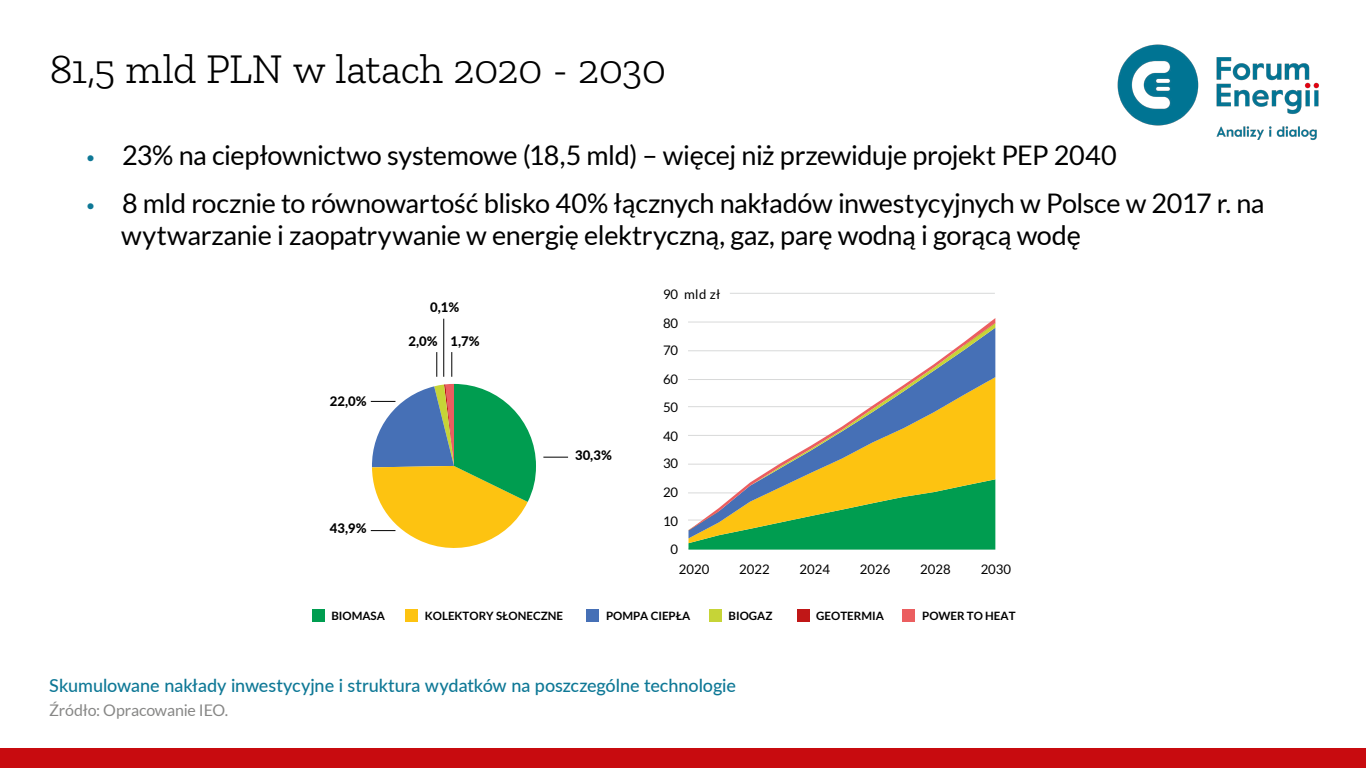
<style>
.page{position:relative;width:1366px;height:768px;background:#fff}
.page>*{position:absolute;margin:0;border:0;box-sizing:border-box;transform-origin:0 0}
.t1{font:300 42px "Zilla Slab";letter-spacing:-.015em;color:#000}
.t2{font:27px/32px "Lato";letter-spacing:-.015em;color:#000}
.List_Paragraph{font:500 18px "Lato";letter-spacing:-.005em;color:#0e7896}
.List_Paragraph-2{font:16px "Lato";letter-spacing:-.015em;color:#878786}
.t3{font:13.2px "Lato";color:#000}
.t4{font:800 13.2px "Lato";color:#000}
.t5{font:700 11.5px "Lato";color:#000}
.s1{font-family:"Zilla Slab";color:#0e7896}
</style>
<div class="page">
<div style="left:0;top:748px;width:1366px;height:20px;background:#c80b0f"></div>
<img style="left:1117px;top:44px;width:202px;height:96px">
<hr style="left:688px;top:520px;width:307px;height:1px;background:#d8d9d9">
<hr style="left:688px;top:493px;width:307px;height:1px;background:#d8d9d9">
<hr style="left:688px;top:464px;width:307px;height:1px;background:#d8d9d9">
<hr style="left:688px;top:435px;width:307px;height:1px;background:#d8d9d9">
<hr style="left:688px;top:406px;width:307px;height:1px;background:#d8d9d9">
<hr style="left:688px;top:379px;width:307px;height:1px;background:#d8d9d9">
<hr style="left:688px;top:351px;width:307px;height:1px;background:#d8d9d9">
<hr style="left:688px;top:322px;width:307px;height:1px;background:#d8d9d9">
<hr style="left:730px;top:293px;width:265px;height:1px;background:#d8d9d9">
<hr style="left:688px;top:549px;width:307px;height:1px;background:#d8d9d9">
<hr style="left:444px;top:319px;width:1px;height:58px;background:#000">
<svg style="left:452px;top:352px;width:1px;height:25px"></svg>
<svg style="left:543px;top:457px;width:25px;height:1px"></svg>
<svg style="left:437px;top:352px;width:1px;height:25px"></svg>
<svg style="left:689px;top:543px;width:306px;height:7px;background:#0ea259"></svg>
<div style="left:689px;top:538px;width:306px;height:5px;background:#009d50"></div>
<svg style="left:689px;top:530px;width:306px;height:8px;background:#199f4d"></svg>
<svg style="left:689px;top:318px;width:306px;height:212px"></svg>
<div style="left:312px;top:609px;width:13px;height:13px;background:#009d50"></div>
<div style="left:405px;top:609px;width:13px;height:13px;background:#fdc311"></div>
<div style="left:586px;top:609px;width:13px;height:13px;background:#4670b6"></div>
<div style="left:709px;top:609px;width:13px;height:13px;background:#c6d437"></div>
<div style="left:797px;top:609px;width:12px;height:13px;background:#c01717"></div>
<div style="left:903px;top:609px;width:12px;height:13px;background:#eb5e60"></div>
<svg style="left:371px;top:384px;width:165px;height:164px"></svg>
<p class="t1" style="left:50px;top:46px;width:618px">81,5 mld PLN w latach 2020 - 2030</p>
<p class="t2" style="left:86px;top:139px;width:1032px"><span class="s1">•</span> 23% na ciepłownictwo systemowe (18,5 mld) – więcej niż przewiduje projekt PEP 2040</p>
<p class="t2" style="left:121px;top:187px;width:1145px;text-indent:-35px"><span class="s1">•</span> 8 mld rocznie to równowartość blisko 40% łącznych nakładów inwestycyjnych w Polsce w 2017 r. na wytwarzanie i zaopatrywanie w energię elektryczną, gaz, parę wodną i gorącą wodę</p>
<p class="t4" style="left:330px;top:391px;width:38px">22,0%</p>
<p class="t4" style="left:430px;top:297px;width:31px">0,1%</p>
<p class="t4" style="left:409px;top:332px;width:73px">2,0% 1,7%</p>
<p class="t4" style="left:330px;top:519px;width:38px">43,9%</p>
<p class="t4" style="left:575px;top:446px;width:38px">30,3%</p>
<p class="t3" style="left:663px;top:287px;width:59px">90 mld zł</p>
<p class="t3" style="left:663px;top:315px;width:16px">80</p>
<p class="t3" style="left:663px;top:343px;width:16px">70</p>
<p class="t3" style="left:663px;top:371px;width:16px">60</p>
<p class="t3" style="left:663px;top:400px;width:16px">50</p>
<p class="t3" style="left:663px;top:429px;width:16px">40</p>
<p class="t3" style="left:663px;top:456px;width:16px">30</p>
<p class="t3" style="left:663px;top:485px;width:16px">20</p>
<p class="t3" style="left:663px;top:514px;width:16px">10</p>
<p class="t3" style="left:670px;top:542px;width:9px">0</p>
<p class="t3" style="left:679px;top:561px;width:32px">2020</p>
<p class="t3" style="left:739px;top:561px;width:32px">2022</p>
<p class="t3" style="left:800px;top:561px;width:32px">2024</p>
<p class="t3" style="left:860px;top:561px;width:32px">2026</p>
<p class="t3" style="left:920px;top:561px;width:32px">2028</p>
<p class="t3" style="left:981px;top:561px;width:32px">2030</p>
<p class="t5" style="left:331px;top:609px;width:55px">BIOMASA</p>
<p class="t5" style="left:425px;top:609px;width:140px">KOLEKTORY SŁONECZNE</p>
<p class="t5" style="left:606px;top:609px;width:86px">POMPA CIEPŁA</p>
<p class="t5" style="left:729px;top:609px;width:45px">BIOGAZ</p>
<p class="t5" style="left:816px;top:609px;width:69px">GEOTERMIA</p>
<p class="t5" style="left:922px;top:609px;width:95px">POWER TO HEAT</p>
<p class="List_Paragraph" style="left:49px;top:673px;width:688px">Skumulowane nakłady inwestycyjne i struktura wydatków na poszczególne technologie</p>
<p class="List_Paragraph-2" style="left:49px;top:701px;width:180px">Źródło: Opracowanie IEO.</p>
</div>
